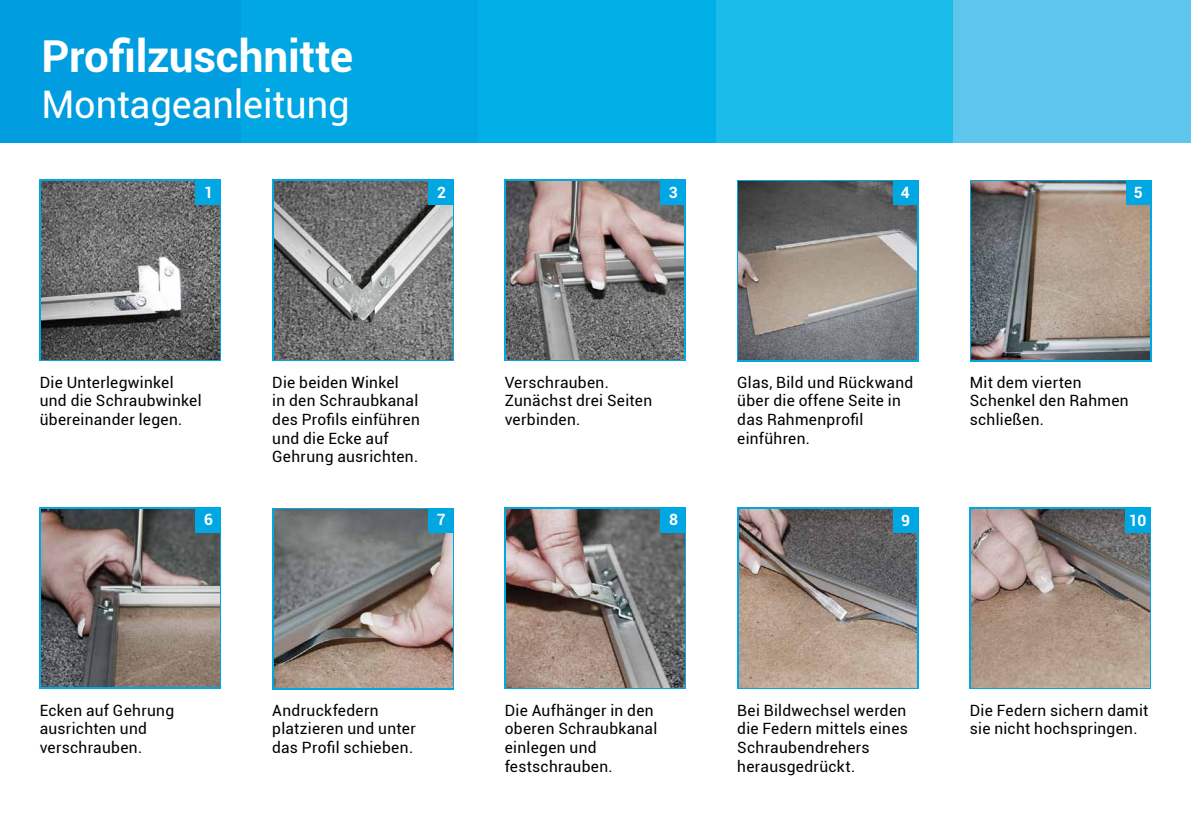
<style>
.page{position:relative;width:1191px;height:840px;background:#fff}
.page>*{position:absolute;margin:0;border:0;box-sizing:border-box;transform-origin:0 0}
.t1{font:700 44px "Roboto";letter-spacing:-.005em;color:#fff}
.t2{font:38px "Roboto";letter-spacing:-.005em;color:#fff}
.t3{font:15.6px/18.6px "Roboto";letter-spacing:.02em;color:#000}
.t4{font:700 15.6px "Roboto";color:#fff}
</style>
<div class="page">
<div style="left:953px;top:0;width:238px;height:143px;background:#5ec5ed"></div>
<div style="left:715px;top:0;width:238px;height:143px;background:#1bbbea"></div>
<div style="left:478px;top:0;width:238px;height:143px;background:#00b0e6"></div>
<div style="left:240px;top:0;width:238px;height:143px;background:#00a7e3"></div>
<div style="left:0;top:0;width:241px;height:143px;background:#009ee0"></div>
<svg style="left:40px;top:179px;width:181px;height:182px"></svg>
<div style="left:505px;top:179px;width:181px;height:181px;background:#00a7e3"></div>
<svg style="left:272px;top:179px;width:181px;height:182px"></svg>
<img style="left:42px;top:181px;width:177px;height:178px">
<img style="left:274px;top:181px;width:178px;height:178px">
<img style="left:506px;top:181px;width:178px;height:178px">
<div style="left:196px;top:180px;width:24px;height:24px;background:#00a7e3"></div>
<div style="left:660px;top:180px;width:24px;height:24px;background:#00a7e3"></div>
<div style="left:428px;top:180px;width:24px;height:24px;background:#00a7e3"></div>
<svg style="left:737px;top:180px;width:181px;height:181px"></svg>
<img style="left:738px;top:181px;width:178px;height:178px">
<div style="left:893px;top:181px;width:24px;height:24px;background:#00a7e3"></div>
<svg style="left:970px;top:180px;width:181px;height:181px"></svg>
<svg style="left:40px;top:507px;width:181px;height:181px"></svg>
<img style="left:971px;top:181px;width:178px;height:178px">
<img style="left:42px;top:509px;width:177px;height:177px">
<div style="left:1126px;top:180px;width:24px;height:24px;background:#00a7e3"></div>
<div style="left:196px;top:508px;width:24px;height:24px;background:#00a7e3"></div>
<svg style="left:272px;top:508px;width:182px;height:181px"></svg>
<svg style="left:505px;top:507px;width:181px;height:181px"></svg>
<img style="left:274px;top:509px;width:178px;height:178px">
<img style="left:507px;top:509px;width:177px;height:177px">
<div style="left:428px;top:508px;width:24px;height:24px;background:#00a7e3"></div>
<div style="left:661px;top:508px;width:24px;height:24px;background:#00a7e3"></div>
<svg style="left:737px;top:507px;width:181px;height:181px"></svg>
<img style="left:739px;top:509px;width:177px;height:177px">
<div style="left:893px;top:508px;width:24px;height:24px;background:#00a7e3"></div>
<svg style="left:969px;top:507px;width:182px;height:181px"></svg>
<img style="left:972px;top:509px;width:177px;height:178px">
<div style="left:1125px;top:508px;width:25px;height:24px;background:#00a7e3"></div>
<h1 class="t1" style="left:41px;top:25px;width:313px">Profilzuschnitte</h1>
<h2 class="t2" style="left:41px;top:78px;width:310px">Montageanleitung</h2>
<p class="t4" style="left:204px;top:181px;width:10px">1</p>
<p class="t4" style="left:437px;top:181px;width:10px">2</p>
<p class="t4" style="left:669px;top:181px;width:10px">3</p>
<p class="t4" style="left:901px;top:181px;width:10px">4</p>
<p class="t4" style="left:1133px;top:181px;width:10px">5</p>
<p class="t3" style="left:40px;top:372px;width:163px">Die Unterlegwinkel und die Schraubwinkel übereinander legen.</p>
<p class="t3" style="left:272px;top:372px;width:149px">Die beiden Winkel<br>in den Schraubkanal des Profils einführen und die Ecke auf<br>Gehrung ausrichten.</p>
<p class="t3" style="left:505px;top:372px;width:149px">Verschrauben.<br>Zunächst drei Seiten verbinden.</p>
<p class="t3" style="left:737px;top:372px;width:178px">Glas, Bild und Rückwand über die offene Seite in das Rahmenprofil einführen.</p>
<p class="t3" style="left:969px;top:372px;width:160px">Mit dem vierten<br>Schenkel den Rahmen schließen.</p>
<p class="t4" style="left:204px;top:508px;width:10px">6</p>
<p class="t4" style="left:437px;top:508px;width:10px">7</p>
<p class="t4" style="left:669px;top:508px;width:10px">8</p>
<p class="t4" style="left:901px;top:509px;width:10px">9</p>
<p class="t4" style="left:1128px;top:509px;width:19px">10</p>
<p class="t3" style="left:272px;top:699px;width:145px">Andruckfedern platzieren und unter das Profil schieben.</p>
<p class="t3" style="left:40px;top:699px;width:136px">Ecken auf Gehrung ausrichten und verschrauben.</p>
<p class="t3" style="left:505px;top:699px;width:154px">Die Aufhänger in den oberen Schraubkanal einlegen und festschrauben.</p>
<p class="t3" style="left:737px;top:699px;width:172px">Bei Bildwechsel werden die Federn mittels eines<br>Schraubendrehers herausgedrückt.</p>
<p class="t3" style="left:969px;top:699px;width:180px">Die Federn sichern damit sie nicht hochspringen.</p>
</div>
